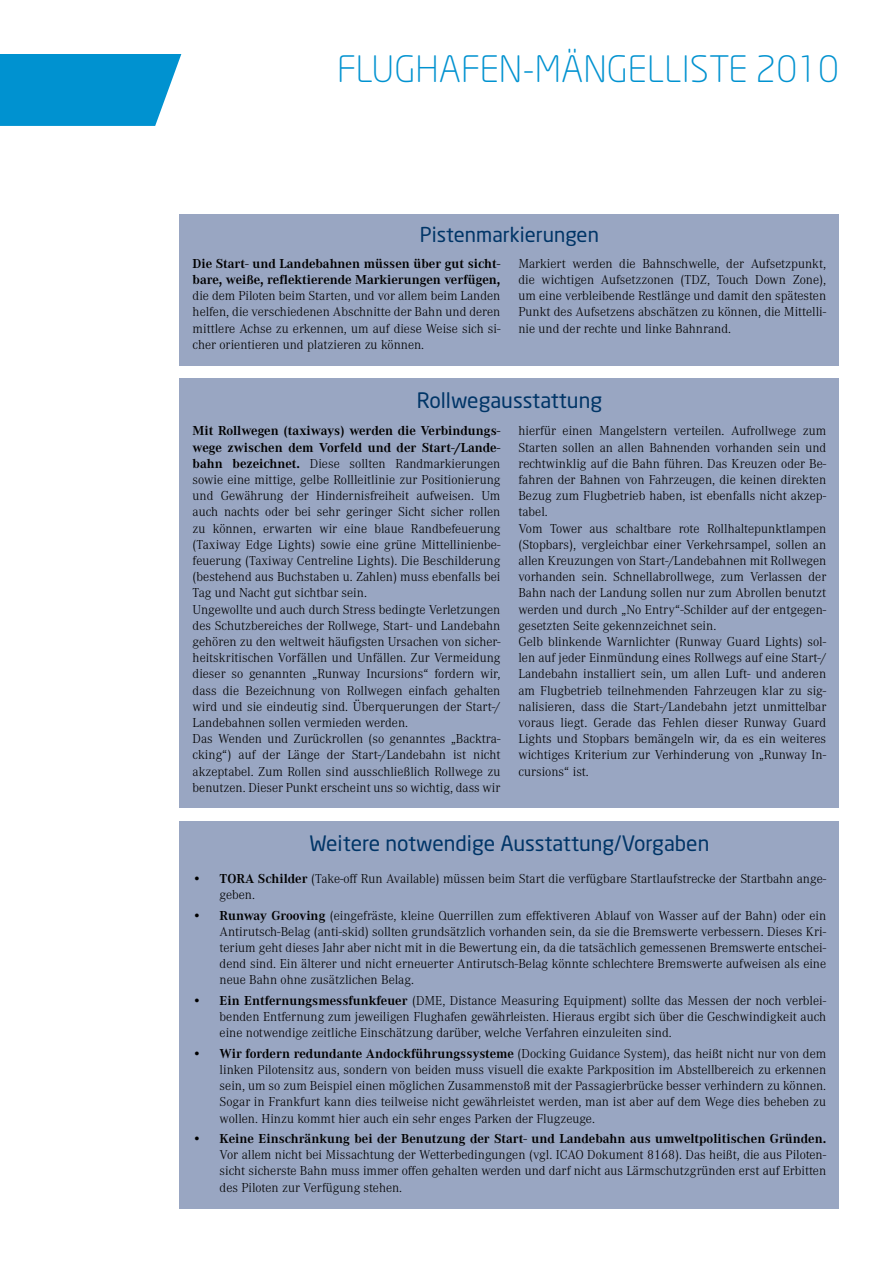
<style>
.page{position:relative;width:893px;height:1263px;background:#fff}
.page>*{position:absolute;margin:0;border:0;box-sizing:border-box;transform-origin:0 0}
.t1{font:300 36px "Neo Sans";color:#0092d0}
.t2{font:21px "Neo Sans";color:#003567}
.t3{font:20.25px "Neo Sans";color:#003567}
.t4{font:300 13.5px/16.2px "Corporate A";color:#000;text-align:justify}
.t5{font:700 13.5px/16.2px "Corporate A";color:#000}
.s1{font-weight:700}
</style>
<div class="page">
<div style="left:180px;top:821px;width:659px;height:388px;background:#99a6c2"></div>
<div style="left:180px;top:379px;width:659px;height:429px;background:#99a6c2"></div>
<div style="left:180px;top:214px;width:659px;height:151px;background:#99a6c2"></div>
<svg style="left:0;top:54px;width:181px;height:72px;background:#1299d3"></svg>
<h1 class="t1" style="left:337px;top:48px;width:503px">FLUGHAFEN-MÄNGELLISTE 2010</h1>
<h3 class="t3" style="left:420px;top:223px;width:181px">Pistenmarkierungen</h3>
<p class="t5" style="left:193px;top:255px;width:309px">Die Start- und Landebahnen müssen über gut sicht&shy;bare, weiße, reflektierende Markierungen verfügen,</p>
<p class="t4" style="left:193px;top:288px;width:309px">die dem Piloten beim Starten, und vor allem beim Landen helfen, die verschiedenen Abschnitte der Bahn und deren mittlere Achse zu erkennen, um auf diese Weise sich si&shy;cher orientieren und platzieren zu können.</p>
<p class="t4" style="left:518px;top:256px;width:309px">Markiert werden die Bahnschwelle, der Aufsetzpunkt, die wichtigen Aufsetzzonen (TDZ, Touch Down Zone), um eine verbleibende Restlänge und damit den spätesten Punkt des Aufsetzens abschätzen zu können, die Mittelli&shy;nie und der rechte und linke Bahnrand.</p>
<h2 class="t2" style="left:417px;top:387px;width:187px">Rollwegausstattung</h2>
<p class="t4" style="left:193px;top:423px;width:309px;text-align:left"><span class="s1">Mit Rollwegen (taxiways) werden die Verbindungs&shy;wege zwischen dem Vorfeld und der Start-/Lande&shy;bahn bezeichnet.</span> Diese sollten Randmarkierungen sowie eine mittige, gelbe Rollleitlinie zur Positionierung und Gewährung der Hindernisfreiheit aufweisen. Um auch nachts oder bei sehr geringer Sicht sicher rollen zu können, erwarten wir eine blaue Randbefeuerung (Taxiway Edge Lights) sowie eine grüne Mittellinienbe&shy;feuerung (Taxiway Centreline Lights). Die Beschilderung (bestehend aus Buchstaben u. Zahlen) muss ebenfalls bei Tag und Nacht gut sichtbar sein.<br>Ungewollte und auch durch Stress bedingte Verletzungen des Schutzbereiches der Rollwege, Start- und Landebahn gehören zu den weltweit häufigsten Ursachen von sicher&shy;heitskritischen Vorfällen und Unfällen. Zur Vermeidung dieser so genannten „Runway Incursions“ fordern wir, dass die Bezeichnung von Rollwegen einfach gehalten wird und sie eindeutig sind. Überquerungen der Start-/ Landebahnen sollen vermieden werden.<br>Das Wenden und Zurückrollen (so genanntes „Backtra&shy;cking“) auf der Länge der Start-/Landebahn ist nicht akzeptabel. Zum Rollen sind ausschließlich Rollwege zu benutzen. Dieser Punkt erscheint uns so wichtig, dass wir</p>
<p class="t4" style="left:518px;top:423px;width:309px;text-align:left">hierfür einen Mangelstern verteilen. Aufrollwege zum Starten sollen an allen Bahnenden vorhanden sein und rechtwinklig auf die Bahn führen. Das Kreuzen oder Be&shy;fahren der Bahnen von Fahrzeugen, die keinen direkten Bezug zum Flugbetrieb haben, ist ebenfalls nicht akzep&shy;tabel.<br>Vom Tower aus schaltbare rote Rollhaltepunktlampen (Stopbars), vergleichbar einer Verkehrsampel, sollen an allen Kreuzungen von Start-/Landebahnen mit Rollwegen vorhanden sein. Schnellabrollwege, zum Verlassen der Bahn nach der Landung sollen nur zum Abrollen benutzt werden und durch „No Entry“-Schilder auf der entgegen&shy;gesetzten Seite gekennzeichnet sein.<br>Gelb blinkende Warnlichter (Runway Guard Lights) sol&shy;len auf jeder Einmündung eines Rollwegs auf eine Start-/ Landebahn installiert sein, um allen Luft- und anderen am Flugbetrieb teilnehmenden Fahrzeugen klar zu sig&shy;nalisieren, dass die Start-/Landebahn jetzt unmittelbar voraus liegt. Gerade das Fehlen dieser Runway Guard Lights und Stopbars bemängeln wir, da es ein weiteres wichtiges Kriterium zur Verhinderung von „Runway In&shy;cursions“ ist.</p>
<h2 class="t2" style="left:309px;top:830px;width:401px">Weitere notwendige Ausstattung/Vorgaben</h2>
<p class="t4" style="left:220px;top:871px;width:608px;text-indent:-27px"><span class="s1">• TORA Schilder</span> (Take-off Run Available) müssen beim Start die verfügbare Startlaufstrecke der Startbahn ange&shy;geben.</p>
<p class="t4" style="left:220px;top:907px;width:608px;text-indent:-27px"><span class="s1">• Runway Grooving</span> (eingefräste, kleine Querrillen zum effektiveren Ablauf von Wasser auf der Bahn) oder ein Antirutsch-Belag (anti-skid) sollten grundsätzlich vorhanden sein, da sie die Bremswerte verbessern. Dieses Kri&shy;terium geht dieses Jahr aber nicht mit in die Bewertung ein, da die tatsächlich gemessenen Bremswerte entschei&shy;dend sind. Ein älterer und nicht erneuerter Antirutsch-Belag könnte schlechtere Bremswerte aufweisen als eine neue Bahn ohne zusätzlichen Belag.</p>
<p class="t4" style="left:220px;top:993px;width:608px;text-indent:-27px"><span class="s1">• Ein Entfernungsmessfunkfeuer</span> (DME, Distance Measuring Equipment) sollte das Messen der noch verblei&shy;benden Entfernung zum jeweiligen Flughafen gewährleisten. Hieraus ergibt sich über die Geschwindigkeit auch eine notwendige zeitliche Einschätzung darüber, welche Verfahren einzuleiten sind.</p>
<p class="t4" style="left:220px;top:1045px;width:608px;text-indent:-27px"><span class="s1">• Wir fordern redundante Andockführungssysteme</span> (Docking Guidance System), das heißt nicht nur von dem linken Pilotensitz aus, sondern von beiden muss visuell die exakte Parkposition im Abstellbereich zu erkennen sein, um so zum Beispiel einen möglichen Zusammenstoß mit der Passagierbrücke besser verhindern zu können.<br>Sogar in Frankfurt kann dies teilweise nicht gewährleistet werden, man ist aber auf dem Wege dies beheben zu wollen. Hinzu kommt hier auch ein sehr enges Parken der Flugzeuge.</p>
<p class="t5" style="left:193px;top:1131px;width:635px">• Keine Einschränkung bei der Benutzung der Start- und Landebahn aus umweltpolitischen Gründen.</p>
<p class="t4" style="left:220px;top:1147px;width:608px">Vor allem nicht bei Missachtung der Wetterbedingungen (vgl. ICAO Dokument 8168). Das heißt, die aus Piloten&shy;sicht sicherste Bahn muss immer offen gehalten werden und darf nicht aus Lärmschutzgründen erst auf Erbitten des Piloten zur Verfügung stehen.</p>
</div>
